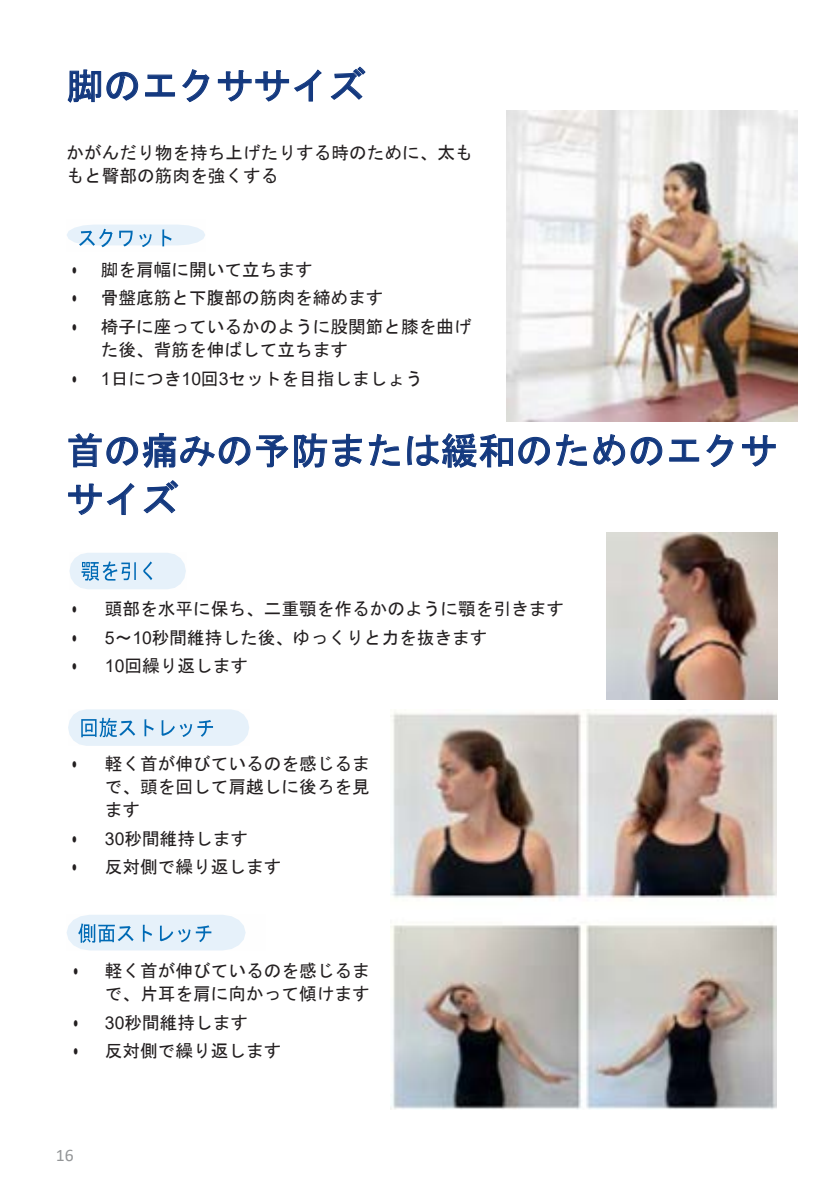
<style>
.page{position:relative;width:840px;height:1191px;background:#fff}
.page>*{position:absolute;margin:0;border:0;box-sizing:border-box;transform-origin:0 0}
.t1{font:37.2px/48.4px "MS Gothic";letter-spacing:.005em;color:#14397f}
.t2{font:17.6px/23px "MS Gothic";color:#231f20}
.t3{font:17.6px "Calibri";color:#949698}
.s1{font-family:"Verdana"}
.s2{font-family:"Arial"}
</style>
<div class="page">
<svg style="left:67px;top:915px;width:178px;height:35px;background:#d1e4f3"></svg>
<svg style="left:68px;top:709px;width:181px;height:37px;background:#d3e6f4"></svg>
<svg style="left:69px;top:553px;width:117px;height:36px;background:#d2e5f3"></svg>
<svg style="left:67px;top:224px;width:138px;height:23px"></svg>
<img style="left:506px;top:110px;width:290px;height:311px">
<img style="left:606px;top:533px;width:171px;height:166px">
<img style="left:390px;top:709px;width:386px;height:400px">
<h1 class="t1" style="left:66px;top:61px;width:300px">脚のエクササイズ</h1>
<p class="t2" style="left:66px;top:141px;width:407px">かがんだり物を持ち上げたりする時のために、太ももと臀部の筋肉を強くする</p>
<p class="t2" style="left:72px;top:258px;width:242px"><span class="s1">•</span> 脚を肩幅に開いて立ちます</p>
<p class="t2" style="left:72px;top:287px;width:313px"><span class="s1">•</span> 骨盤底筋と下腹部の筋肉を締めます</p>
<p class="t2" style="left:101px;top:315px;width:372px;text-indent:-29px"><span class="s1">•</span> 椅子に座っているかのように股関節と膝を曲げた後、背筋を伸ばして立ちます</p>
<p class="t2" style="left:72px;top:367px;width:352px"><span class="s1">•</span> <span class="s2">1</span>日につき<span class="s2">10</span>回<span class="s2">3</span>セットを目指しましょう</p>
<h1 class="t1" style="left:66px;top:426px;width:712px">首の痛みの予防または緩和のためのエクササイズ</h1>
<p class="t2" style="left:72px;top:597px;width:493px"><span class="s1">•</span> 頭部を水平に保ち、二重顎を作るかのように顎を引きます</p>
<p class="t2" style="left:72px;top:626px;width:417px"><span class="s1">•</span> <span class="s2">5</span>～<span class="s2">10</span>秒間維持した後、ゆっくりと力を抜きます</p>
<p class="t2" style="left:72px;top:654px;width:177px"><span class="s1">•</span> <span class="s2">10</span>回繰り返します</p>
<p class="t2" style="left:105px;top:752px;width:266px;text-align:justify;text-indent:-33px"><span class="s1">•</span> 軽く首が伸びているのを感じるまで、頭を回して肩越しに後ろを見ます</p>
<p class="t2" style="left:72px;top:826px;width:177px"><span class="s1">•</span> <span class="s2">30</span>秒間維持します</p>
<p class="t2" style="left:72px;top:855px;width:211px"><span class="s1">•</span> 反対側で繰り返します</p>
<p class="t2" style="left:73px;top:958px;width:298px;text-align:right"><span class="s1">•</span> 軽く首が伸びているのを感じるまで、片耳を肩に向かって傾けます</p>
<p class="t2" style="left:73px;top:1010px;width:176px"><span class="s1">•</span> <span class="s2">30</span>秒間維持します</p>
<p class="t2" style="left:73px;top:1039px;width:209px"><span class="s1">•</span> 反対側で繰り返します</p>
<p class="t3" style="left:56px;top:1143px;width:19px">16</p>
</div>
